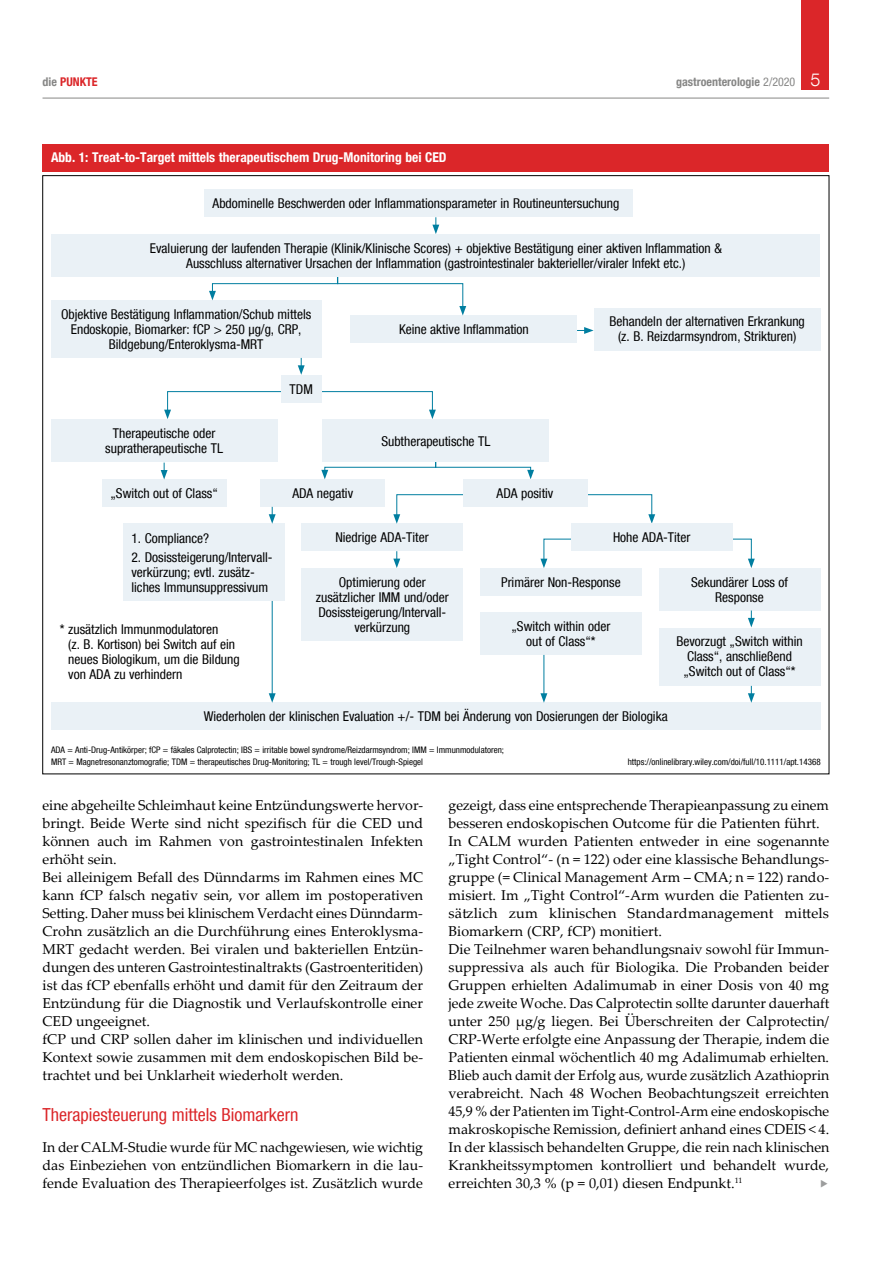
<style>
.page{position:relative;width:893px;height:1263px;background:#fff}
.page>*{position:absolute;margin:0;border:0;box-sizing:border-box;transform-origin:0 0}
.t1{font:condensed 18px "Helvetica Neue LT Com";color:#db2629}
.t2{font:14.25px/18px "Palatino Linotype";color:#000}
.t3{font:condensed 13.5px/15px "Helvetica Neue LT Com";color:#000;text-align:center}
.t4{font:700 condensed 13.5px "Helvetica Neue LT Com";color:#fff}
.t5{font:700 condensed 12px "Helvetica Neue LT Com";color:#878786}
.t6{font:700 condensed 12px "Helvetica Neue LT Com";color:#db2629}
.t7{font:condensed 9px/12px "Helvetica Neue LT Com";color:#000}
.s1{color:#878786}
.s2{font-weight:400}
.s3{font-weight:300;font-stretch:normal;font-size:18px;color:#fff}
</style>
<div class="page">
<hr style="left:43px;top:98px;width:786px;height:1px;background:#878786">
<div style="left:801px;top:0;width:28px;height:90px;background:#db2629"></div>
<div style="left:43px;top:144px;width:786px;height:27px;background:#db2629"></div>
<div style="left:204px;top:190px;width:428px;height:27px;background:#eaf1f6"></div>
<div style="left:51px;top:300px;width:270px;height:58px;background:#eaf1f6"></div>
<div style="left:51px;top:420px;width:226px;height:42px;background:#eaf1f6"></div>
<div style="left:123px;top:524px;width:162px;height:77px;background:#eaf1f6"></div>
<div style="left:323px;top:420px;width:226px;height:42px;background:#eaf1f6"></div>
<div style="left:102px;top:479px;width:124px;height:27px;background:#eaf1f6"></div>
<div style="left:261px;top:479px;width:124px;height:27px;background:#eaf1f6"></div>
<div style="left:301px;top:524px;width:162px;height:27px;background:#eaf1f6"></div>
<div style="left:480px;top:568px;width:162px;height:27px;background:#eaf1f6"></div>
<div style="left:659px;top:568px;width:161px;height:42px;background:#eaf1f6"></div>
<div style="left:480px;top:612px;width:162px;height:43px;background:#eaf1f6"></div>
<div style="left:659px;top:628px;width:161px;height:57px;background:#eaf1f6"></div>
<div style="left:302px;top:568px;width:161px;height:73px;background:#eaf1f6"></div>
<div style="left:351px;top:316px;width:226px;height:27px;background:#eaf1f6"></div>
<div style="left:594px;top:308px;width:226px;height:42px;background:#eaf1f6"></div>
<div style="left:51px;top:703px;width:769px;height:27px;background:#eaf1f6"></div>
<svg style="left:432px;top:217px;width:7px;height:17px"></svg>
<svg style="left:298px;top:358px;width:7px;height:17px"></svg>
<svg style="left:161px;top:463px;width:7px;height:16px"></svg>
<svg style="left:269px;top:507px;width:7px;height:17px"></svg>
<svg style="left:748px;top:610px;width:7px;height:17px"></svg>
<svg style="left:748px;top:686px;width:7px;height:17px"></svg>
<hr style="left:544px;top:655px;width:1px;height:41px;background:#007ea0">
<svg style="left:540px;top:693px;width:7px;height:10px"></svg>
<hr style="left:272px;top:601px;width:1px;height:95px;background:#007ea0">
<svg style="left:269px;top:693px;width:7px;height:10px"></svg>
<svg style="left:577px;top:327px;width:17px;height:7px"></svg>
<svg style="left:209px;top:276px;width:257px;height:39px"></svg>
<svg style="left:164px;top:385px;width:272px;height:34px"></svg>
<div style="left:51px;top:234px;width:769px;height:42px;background:#eaf1f6"></div>
<div style="left:281px;top:375px;width:40px;height:27px;background:#eaf1f6"></div>
<svg style="left:321px;top:461px;width:434px;height:107px"></svg>
<div style="left:463px;top:479px;width:124px;height:27px;background:#eaf1f6"></div>
<div style="left:571px;top:524px;width:161px;height:27px;background:#eaf1f6"></div>
<p class="t6" style="left:43px;top:75px;width:57px"><span class="s1">die</span> PUNKTE</p>
<p class="t5" style="left:676px;top:75px;width:146px">gastroenterologie <span class="s2">2/2020</span> <span class="s3">5</span></p>
<p class="t4" style="left:51px;top:149px;width:397px">Abb. 1: Treat-to-Target mittels therapeutischem Drug-Monitoring bei CED</p>
<p class="t3" style="left:213px;top:196px;width:408px">Abdominelle Beschwerden oder Inflammationsparameter in Routineuntersuchung</p>
<p class="t3" style="left:150px;top:240px;width:573px">Evaluierung der laufenden Therapie (Klinik/Klinische Scores) + objektive Bestätigung einer aktiven Inflammation &amp;<br>Ausschluss alternativer Ursachen der Inflammation (gastrointestinaler bakterieller/viraler Infekt etc.)</p>
<p class="t3" style="left:61px;top:306px;width:252px">Objektive Bestätigung Inflammation/Schub mittels<br>Endoskopie, Biomarker: fCP &gt; 250 µg/g, CRP,<br>Bildgebung/Enteroklysma-MRT</p>
<p class="t3" style="left:105px;top:426px;width:119px">Therapeutische oder supratherapeutische TL</p>
<p class="t3" style="left:290px;top:381px;width:25px">TDM</p>
<p class="t3" style="left:399px;top:321px;width:131px">Keine aktive Inflammation</p>
<p class="t3" style="left:609px;top:314px;width:197px">Behandeln der alternativen Erkrankung (z. B. Reizdarmsyndrom, Strikturen)</p>
<p class="t3" style="left:381px;top:433px;width:111px">Subtherapeutische TL</p>
<p class="t3" style="left:110px;top:485px;width:109px">„Switch out of Class“</p>
<p class="t3" style="left:292px;top:485px;width:62px">ADA negativ</p>
<p class="t3" style="left:335px;top:530px;width:95px">Niedrige ADA-Titer</p>
<p class="t3" style="left:131px;top:530px;width:79px">1. Compliance?</p>
<p class="t3" style="left:131px;top:549px;width:143px;text-align:left">2. Dosissteigerung/Intervall&shy;verkürzung; evtl. zusätz&shy;liches Immunsuppressivum</p>
<p class="t3" style="left:68px;top:622px;width:173px;text-align:left;text-indent:-8px">* zusätzlich Immunmodulatoren<br>(z. B. Kortison) bei Switch auf ein neues Biologikum, um die Bildung von ADA zu verhindern</p>
<p class="t3" style="left:316px;top:574px;width:134px">Optimierung oder zusätzlicher IMM und/oder<br>Dosissteigerung/Intervall&shy;verkürzung</p>
<p class="t3" style="left:497px;top:485px;width:58px">ADA positiv</p>
<p class="t3" style="left:613px;top:530px;width:79px">Hohe ADA-Titer</p>
<p class="t3" style="left:501px;top:574px;width:121px">Primärer Non-Response</p>
<p class="t3" style="left:691px;top:574px;width:99px">Sekundärer Loss of<br>Response</p>
<p class="t3" style="left:511px;top:619px;width:100px">„Switch within oder out of Class“*</p>
<p class="t3" style="left:676px;top:634px;width:128px">Bevorzugt „Switch within<br>Class“, anschließend „Switch out of Class“*</p>
<p class="t3" style="left:204px;top:709px;width:465px">Wiederholen der klinischen Evaluation +/- TDM bei Änderung von Dosierungen der Biologika</p>
<p class="t7" style="left:51px;top:744px;width:455px">ADA = Anti-Drug-Antikörper; fCP = fäkales Calprotectin; IBS = irritable bowel syndrome/Reizdarmsyndrom; IMM = Immunmodulatoren;<br>MRT = Magnetresonanztomografie; TDM = therapeutisches Drug-Monitoring; TL = trough level/Trough-Spiegel</p>
<p class="t7" style="left:628px;top:756px;width:194px">https://onlinelibrary.wiley.com/doi/full/10.1111/apt.14368</p>
<p class="t2" style="left:43px;top:796px;width:382px">eine abgeheilte Schleimhaut keine Entzündungswerte hervor&shy;bringt. Beide Werte sind nicht spezifisch für die CED und können auch im Rahmen von gastrointestinalen Infekten erhöht sein.<br>Bei alleinigem Befall des Dünndarms im Rahmen eines MC kann fCP falsch negativ sein, vor allem im postoperativen Setting. Daher muss bei klinischem Verdacht eines Dünndarm-Crohn zusätzlich an die Durchführung eines Enteroklysma-MRT gedacht werden. Bei viralen und bakteriellen Entzün&shy;dungen des unteren Gastrointestinaltrakts (Gastroenteritiden) ist das fCP ebenfalls erhöht und damit für den Zeitraum der Entzündung für die Diagnostik und Verlaufskontrolle einer CED ungeeignet.<br>fCP und CRP sollen daher im klinischen und individuellen Kontext sowie zusammen mit dem endoskopischen Bild be&shy;trachtet und bei Unklarheit wiederholt werden.</p>
<p class="t1" style="left:43px;top:1104px;width:258px">Therapiesteuerung mittels Biomarkern</p>
<p class="t2" style="left:43px;top:1138px;width:382px;text-align:justify">In der CALM-Studie wurde für MC nachgewiesen, wie wichtig das Einbeziehen von entzündlichen Biomarkern in die lau&shy;fende Evaluation des Therapieerfolges ist. Zusätzlich wurde</p>
<p class="t2" style="left:449px;top:796px;width:382px">gezeigt, dass eine entsprechende Therapieanpassung zu einem besseren endoskopischen Outcome für die Patienten führt.<br>In CALM wurden Patienten entweder in eine sogenannte „Tight Control“- (n = 122) oder eine klassische Behandlungs&shy;gruppe (= Clinical Management Arm – CMA; n = 122) rando&shy;misiert. Im „Tight Control“-Arm wurden die Patienten zu&shy;sätzlich zum klinischen Standardmanagement mittels Biomarkern (CRP, fCP) monitiert.<br>Die Teilnehmer waren behandlungsnaiv sowohl für Immun&shy;suppressiva als auch für Biologika. Die Probanden beider Gruppen erhielten Adalimumab in einer Dosis von 40 mg jede zweite Woche. Das Calprotectin sollte darunter dauerhaft unter 250 µg/g liegen. Bei Überschreiten der Calprotectin/ CRP-Werte erfolgte eine Anpassung der Therapie, indem die Patienten einmal wöchentlich 40 mg Adalimumab erhielten.<br>Blieb auch damit der Erfolg aus, wurde zusätzlich Azathioprin verabreicht. Nach 48 Wochen Beobachtungszeit erreichten 45,9 % der Patienten im Tight-Control-Arm eine endoskopische makroskopische Remission, definiert anhand eines CDEIS &lt; 4.<br>In der klassisch behandelten Gruppe, die rein nach klinischen Krankheitssymptomen kontrolliert und behandelt wurde, erreichten 30,3 % (p = 0,01) diesen Endpunkt.<sup>11</sup></p>
</div>
